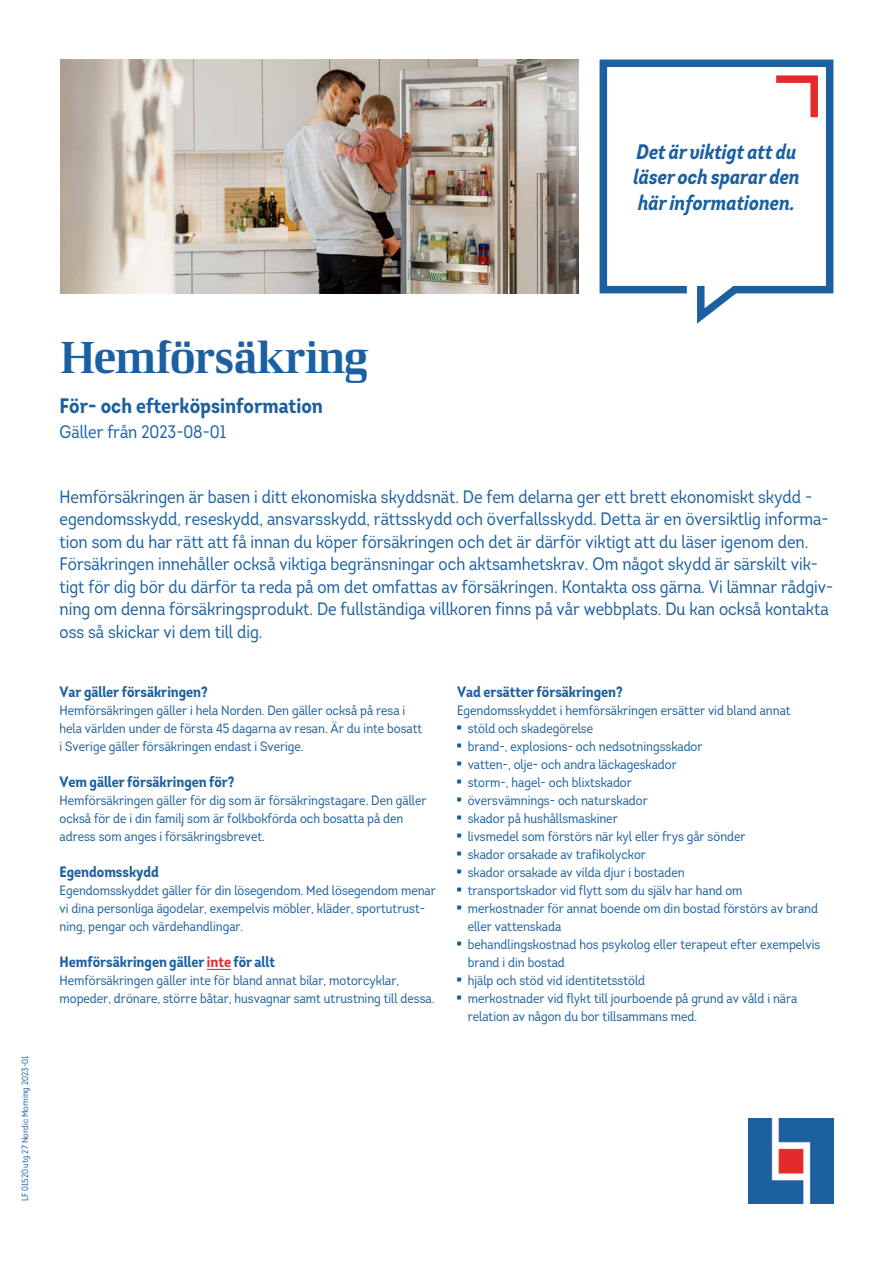
<style>
.page{position:relative;width:893px;height:1263px;background:#fff}
.page>*{position:absolute;margin:0;border:0;box-sizing:border-box;transform-origin:0 0}
.t1{font:45px "LF Rubrik 2";letter-spacing:-.03em;color:#1b60a0}
.t2{font:italic 700 21px/25.5px "Intro Cond UDP";color:#1b60a0}
.t3{font:700 21px "Intro Cond UDP";color:#1b60a0}
.t4{font:18px/22.5px "Intro Cond UDP";color:#1b60a0}
.t5{font:700 15px "Intro Cond UDP";color:#1b60a0}
.t6{font:13.5px/18px "Intro Cond UDP";color:#1b60a0}
.t7{font:9px "Intro Cond UDP";color:#1b60a0}
.s1{color:#e42b2b}
</style>
<div class="page">
<img style="left:748px;top:1118px;width:85px;height:85px">
<svg style="left:207px;top:969px;width:24px;height:1px"></svg>
<svg style="left:457px;top:725px;width:4px;height:4px"></svg>
<svg style="left:457px;top:743px;width:4px;height:4px"></svg>
<svg style="left:457px;top:761px;width:4px;height:4px"></svg>
<svg style="left:457px;top:779px;width:4px;height:4px"></svg>
<svg style="left:457px;top:797px;width:4px;height:4px"></svg>
<svg style="left:457px;top:815px;width:4px;height:4px"></svg>
<svg style="left:457px;top:833px;width:4px;height:4px"></svg>
<svg style="left:457px;top:851px;width:4px;height:4px"></svg>
<svg style="left:457px;top:869px;width:4px;height:4px"></svg>
<svg style="left:457px;top:887px;width:4px;height:4px"></svg>
<svg style="left:457px;top:905px;width:4px;height:4px"></svg>
<svg style="left:457px;top:941px;width:4px;height:4px"></svg>
<svg style="left:457px;top:977px;width:4px;height:4px"></svg>
<svg style="left:457px;top:995px;width:4px;height:4px"></svg>
<img style="left:60px;top:60px;width:518px;height:233px">
<svg style="left:599px;top:59px;width:235px;height:265px"></svg>
<svg style="left:769px;top:72px;width:53px;height:53px"></svg>
<h2 class="t2" style="left:633px;top:139px;width:168px">Det är viktigt att du läser och sparar den här informationen.</h2>
<p class="t7" style="left:19px;top:1201px;width:147px;rotate:-90deg">LF 01520 utg 27 Nordic Morning 2023-01</p>
<h1 class="t1" style="left:60px;top:329px;width:311px">Hemförsäkring</h1>
<h2 class="t3" style="left:60px;top:392px;width:265px">För- och efterköpsinformation</h2>
<h3 class="t4" style="left:60px;top:420px;width:168px">Gäller från 2023-08-01</h3>
<p class="t4" style="left:60px;top:485px;width:775px">Hemförsäkringen är basen i ditt ekonomiska skyddsnät. De fem delarna ger ett brett ekonomiskt skydd - egendomsskydd, reseskydd, ansvarsskydd, rättsskydd och överfallsskydd. Detta är en översiktlig informa&shy;tion som du har rätt att få innan du köper försäkringen och det är därför viktigt att du läser igenom den.<br>Försäkringen innehåller också viktiga begränsningar och aktsamhetskrav. Om något skydd är särskilt vik&shy;tigt för dig bör du därför ta reda på om det omfattas av försäkringen. Kontakta oss gärna. Vi lämnar rådgiv&shy;ning om denna försäkringsprodukt. De fullständiga villkoren finns på vår webbplats. Du kan också kontakta oss så skickar vi dem till dig.</p>
<p class="t5" style="left:60px;top:682px;width:150px">Var gäller försäkringen?</p>
<p class="t6" style="left:60px;top:701px;width:364px">Hemförsäkringen gäller i hela Norden. Den gäller också på resa i hela världen under de första 45 dagarna av resan. Är du inte bosatt i Sverige gäller försäkringen endast i Sverige.</p>
<p class="t5" style="left:60px;top:772px;width:176px">Vem gäller försäkringen för?</p>
<p class="t6" style="left:60px;top:791px;width:368px">Hemförsäkringen gäller för dig som är försäkringstagare. Den gäller också för de i din familj som är folkbokförda och bosatta på den adress som anges i försäkringsbrevet.</p>
<p class="t5" style="left:60px;top:862px;width:101px">Egendomsskydd</p>
<p class="t6" style="left:60px;top:881px;width:378px">Egendomsskyddet gäller för din lösegendom. Med lösegendom menar vi dina personliga ägodelar, exempelvis möbler, kläder, sportutrust&shy;ning, pengar och värdehandlingar.</p>
<p class="t5" style="left:60px;top:952px;width:217px">Hemförsäkringen gäller <span class="s1">inte</span> för allt</p>
<p class="t6" style="left:60px;top:971px;width:376px">Hemförsäkringen gäller inte för bland annat bilar, motorcyklar, mopeder, drönare, större båtar, husvagnar samt utrustning till dessa.</p>
<p class="t5" style="left:457px;top:682px;width:167px">Vad ersätter försäkringen?</p>
<p class="t6" style="left:468px;top:701px;width:354px;text-indent:-11px">Egendomsskyddet i hemförsäkringen ersätter vid bland annat stöld och skadegörelse<br>brand-, explosions- och nedsotningsskador<br>vatten-, olje- och andra läckageskador<br>storm-, hagel- och blixtskador<br>översvämnings- och naturskador<br>skador på hushållsmaskiner<br>livsmedel som förstörs när kyl eller frys går sönder<br>skador orsakade av trafikolyckor<br>skador orsakade av vilda djur i bostaden<br>transportskador vid flytt som du själv har hand om merkostnader för annat boende om din bostad förstörs av brand eller vattenskada<br>behandlingskostnad hos psykolog eller terapeut efter exempelvis brand i din bostad<br>hjälp och stöd vid identitetsstöld<br>merkostnader vid flykt till jourboende på grund av våld i nära relation av någon du bor tillsammans med.</p>
</div>
